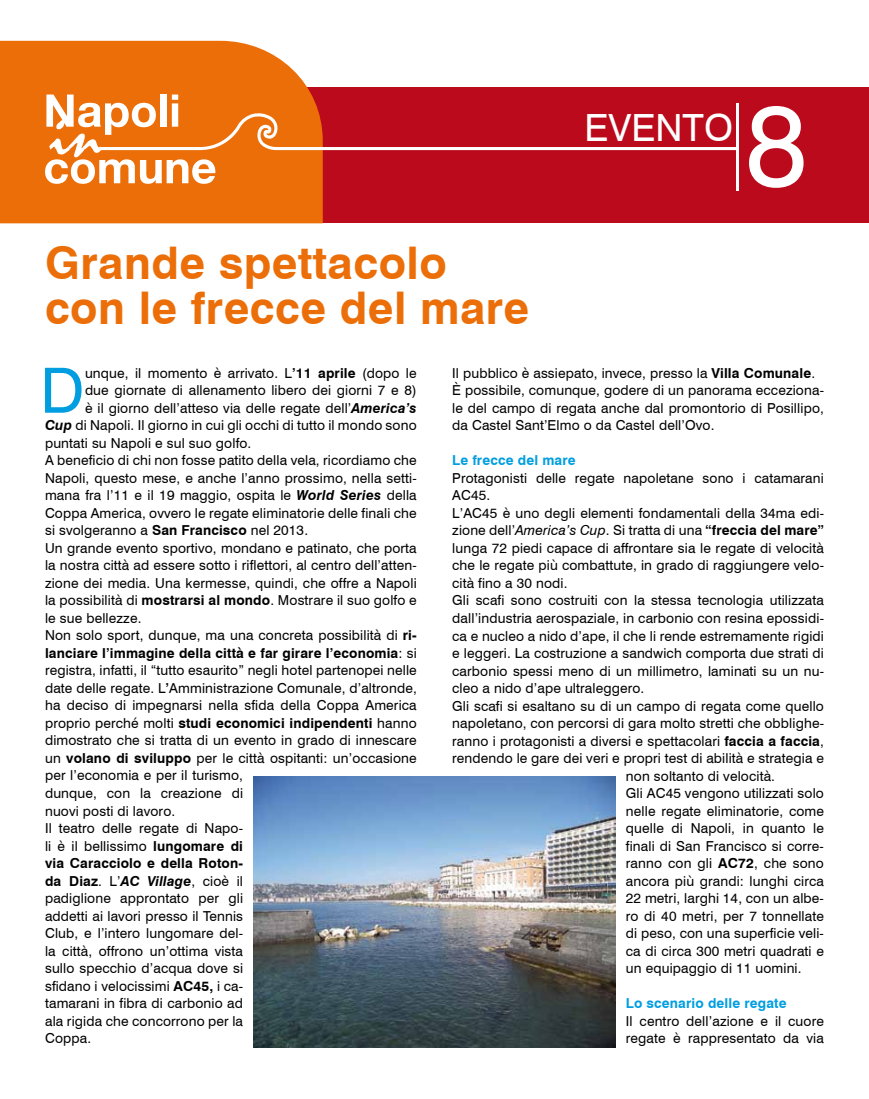
<style>
.page{position:relative;width:869px;height:1099px;background:#fff}
.page>*{position:absolute;margin:0;border:0;box-sizing:border-box;transform-origin:0 0}
.t1{font:113.75px "Swiss 721 BT";color:#fff}
.t2{font:62.38px "Swiss 721 BT";color:#009ee0}
.t3{font:700 45px/45px "Swiss 721 BT";color:#eb6e08}
.t4{font:37.5px "Swiss 721 BT";color:#fff}
.t5{font:13.75px/17.5px "Swiss 721 BT";letter-spacing:.01em;color:#000}
.t6{font:700 13.75px "Swiss 721 BT";letter-spacing:.01em;color:#000}
.t7{font:700 13.75px "Swiss 721 BT";color:#009ee0}
.s1{font-weight:700}
.s2{font-weight:700;font-style:italic}
.s3{font-weight:400}
.s4{font-style:italic}
</style>
<div class="page">
<div style="left:0;top:87px;width:868px;height:136px;background:#bb0a1b"></div>
<div style="left:0;top:41px;width:322px;height:182px;background:#eb6e08"></div>
<svg style="left:45px;top:94px;width:692px;height:90px"></svg>
<hr style="left:735px;top:104px;width:3px;height:87px;background:#fff">
<img style="left:253px;top:776px;width:362px;height:271px">
<h3 class="t3" style="left:45px;top:240px;width:485px">Grande spettacolo con le frecce del mare</h3>
<h3 class="t4" style="left:584px;top:105px;width:25px">evento</h3>
<h1 class="t1" style="left:744px;top:76px;width:64px">8</h1>
<h2 class="t2" style="left:40px;top:352px;width:46px">D</h2>
<p class="t5" style="left:85px;top:364px;width:333px">unque, il momento è arrivato. L<span class="s1">’11 aprile</span> (dopo le</p>
<p class="t5" style="left:85px;top:381px;width:333px">due giornate di allenamento libero dei giorni 7 e 8)</p>
<p class="t5" style="left:85px;top:399px;width:333px">è il giorno dell’atteso via delle regate dell’<span class="s2">America’s</span></p>
<p class="t5" style="left:45px;top:416px;width:373px"><span class="s2">Cup</span> di Napoli. Il giorno in cui gli occhi di tutto il mondo sono</p>
<p class="t5" style="left:45px;top:434px;width:208px">puntati su Napoli e sul suo golfo.</p>
<p class="t5" style="left:45px;top:451px;width:373px">A beneficio di chi non fosse patito della vela, ricordiamo che</p>
<p class="t5" style="left:45px;top:469px;width:373px">Napoli, questo mese, e anche l’anno prossimo, nella setti-</p>
<p class="t5" style="left:45px;top:486px;width:373px">mana fra l’11 e il 19 maggio, ospita le <span class="s2">World Series</span> della</p>
<p class="t5" style="left:45px;top:504px;width:373px">Coppa America, ovvero le regate eliminatorie delle finali che</p>
<p class="t5" style="left:45px;top:521px;width:264px">si svolgeranno a <span class="s1">San Francisco</span> nel 2013.</p>
<p class="t5" style="left:45px;top:539px;width:373px">Un grande evento sportivo, mondano e patinato, che porta</p>
<p class="t5" style="left:45px;top:556px;width:373px">la nostra città ad essere sotto i riflettori, al centro dell’atten-</p>
<p class="t5" style="left:45px;top:574px;width:373px">zione dei media. Una kermesse, quindi, che offre a Napoli</p>
<p class="t5" style="left:45px;top:591px;width:373px">la possibilità di <span class="s1">mostrarsi al mondo</span>. Mostrare il suo golfo e</p>
<p class="t5" style="left:45px;top:609px;width:98px">le sue bellezze.</p>
<p class="t5" style="left:45px;top:626px;width:373px">Non solo sport, dunque, ma una concreta possibilità di <span class="s1">ri-</span></p>
<p class="t6" style="left:45px;top:644px;width:373px">lanciare l’immagine della città e far girare l’economia<span class="s3">: si</span></p>
<p class="t5" style="left:45px;top:661px;width:373px">registra, infatti, il “tutto esaurito” negli hotel partenopei nelle</p>
<p class="t5" style="left:45px;top:679px;width:373px">date delle regate. L<span class="s1">’</span>Amministrazione Comunale, d’altronde,</p>
<p class="t5" style="left:45px;top:696px;width:373px">ha deciso di impegnarsi nella sfida della Coppa America</p>
<p class="t6" style="left:45px;top:714px;width:373px"><span class="s3">proprio perché molti</span> studi economici indipendenti <span class="s3">hanno</span></p>
<p class="t5" style="left:45px;top:731px;width:373px">dimostrato che si tratta di un evento in grado di innescare</p>
<p class="t5" style="left:45px;top:749px;width:373px">un <span class="s1">volano di sviluppo</span> per le città ospitanti: un’occasione</p>
<p class="t5" style="left:45px;top:766px;width:199px">per l’economia e per il turismo,</p>
<p class="t5" style="left:45px;top:784px;width:199px">dunque, con la creazione di</p>
<p class="t5" style="left:45px;top:801px;width:132px">nuovi posti di lavoro.</p>
<p class="t5" style="left:45px;top:819px;width:199px">Il teatro delle regate di Napo-</p>
<p class="t5" style="left:45px;top:836px;width:199px">li è il bellissimo <span class="s1">lungomare di</span></p>
<p class="t6" style="left:45px;top:854px;width:199px">via Caracciolo e della Roton-</p>
<p class="t5" style="left:45px;top:871px;width:199px"><span class="s1">da Diaz</span>. L’<span class="s2">AC Village</span>, cioè il</p>
<p class="t5" style="left:45px;top:889px;width:199px">padiglione approntato per gli</p>
<p class="t5" style="left:45px;top:906px;width:199px">addetti ai lavori presso il Tennis</p>
<p class="t5" style="left:45px;top:924px;width:199px">Club, e l’intero lungomare del-</p>
<p class="t5" style="left:45px;top:941px;width:199px">la città, offrono un’ottima vista</p>
<p class="t5" style="left:45px;top:959px;width:199px">sullo specchio d’acqua dove si</p>
<p class="t5" style="left:45px;top:976px;width:199px">sfidano i velocissimi <span class="s1">AC45,</span> i ca-</p>
<p class="t5" style="left:45px;top:994px;width:199px">tamarani in fibra di carbonio ad</p>
<p class="t5" style="left:45px;top:1011px;width:199px">ala rigida che concorrono per la</p>
<p class="t5" style="left:45px;top:1029px;width:48px">Coppa.</p>
<p class="t5" style="left:452px;top:364px;width:373px">Il pubblico è assiepato, invece, presso la <span class="s1">Villa Comunale</span>.<br>È possibile, comunque, godere di un panorama ecceziona&shy;le del campo di regata anche dal promontorio di Posillipo, da Castel Sant’Elmo o da Castel dell’Ovo.</p>
<p class="t7" style="left:452px;top:452px;width:125px">Le frecce del mare</p>
<p class="t5" style="left:452px;top:469px;width:373px">Protagonisti delle regate napoletane sono i catamarani</p>
<p class="t5" style="left:452px;top:486px;width:39px">AC45.</p>
<p class="t5" style="left:452px;top:504px;width:373px">L’AC45 è uno degli elementi fondamentali della 34ma edi-</p>
<p class="t5" style="left:452px;top:521px;width:373px">zione dell’<span class="s4">America’s Cup</span>. Si tratta di una <span class="s1">“freccia del mare”</span></p>
<p class="t5" style="left:452px;top:539px;width:373px">lunga 72 piedi capace di affrontare sia le regate di velocità</p>
<p class="t5" style="left:452px;top:556px;width:373px">che le regate più combattute, in grado di raggiungere velo-</p>
<p class="t5" style="left:452px;top:574px;width:117px">cità fino a 30 nodi.</p>
<p class="t5" style="left:452px;top:591px;width:373px">Gli scafi sono costruiti con la stessa tecnologia utilizzata</p>
<p class="t5" style="left:452px;top:609px;width:373px">dall’industria aerospaziale, in carbonio con resina epossidi-</p>
<p class="t5" style="left:452px;top:626px;width:373px">ca e nucleo a nido d’ape, il che li rende estremamente rigidi</p>
<p class="t5" style="left:452px;top:644px;width:373px">e leggeri. La costruzione a sandwich comporta due strati di</p>
<p class="t5" style="left:452px;top:661px;width:373px">carbonio spessi meno di un millimetro, laminati su un nu-</p>
<p class="t5" style="left:452px;top:679px;width:193px">cleo a nido d’ape ultraleggero.</p>
<p class="t5" style="left:452px;top:696px;width:373px">Gli scafi si esaltano su di un campo di regata come quello</p>
<p class="t5" style="left:452px;top:714px;width:373px">napoletano, con percorsi di gara molto stretti che obblighe-</p>
<p class="t5" style="left:452px;top:731px;width:373px">ranno i protagonisti a diversi e spettacolari <span class="s1">faccia a faccia</span>,</p>
<p class="t5" style="left:452px;top:749px;width:373px">rendendo le gare dei veri e propri test di abilità e strategia e</p>
<p class="t5" style="left:625px;top:766px;width:150px">non soltanto di velocità.</p>
<p class="t5" style="left:625px;top:784px;width:199px">Gli AC45 vengono utilizzati solo</p>
<p class="t5" style="left:625px;top:801px;width:199px">nelle regate eliminatorie, come</p>
<p class="t5" style="left:625px;top:819px;width:199px">quelle di Napoli, in quanto le</p>
<p class="t5" style="left:625px;top:836px;width:199px">finali di San Francisco si corre-</p>
<p class="t5" style="left:625px;top:854px;width:199px">ranno con gli <span class="s1">AC72</span>, che sono</p>
<p class="t5" style="left:625px;top:871px;width:199px">ancora più grandi: lunghi circa</p>
<p class="t5" style="left:625px;top:889px;width:199px">22 metri, larghi 14, con un albe-</p>
<p class="t5" style="left:625px;top:906px;width:199px">ro di 40 metri, per 7 tonnellate</p>
<p class="t5" style="left:625px;top:924px;width:199px">di peso, con una superficie veli-</p>
<p class="t5" style="left:625px;top:941px;width:199px">ca di circa 300 metri quadrati e</p>
<p class="t5" style="left:625px;top:959px;width:177px">un equipaggio di 11 uomini.</p>
<p class="t7" style="left:625px;top:995px;width:162px">Lo scenario delle regate</p>
<p class="t5" style="left:625px;top:1012px;width:199px">Il centro dell’azione e il cuore regate è rappresentato da via</p>
</div>
